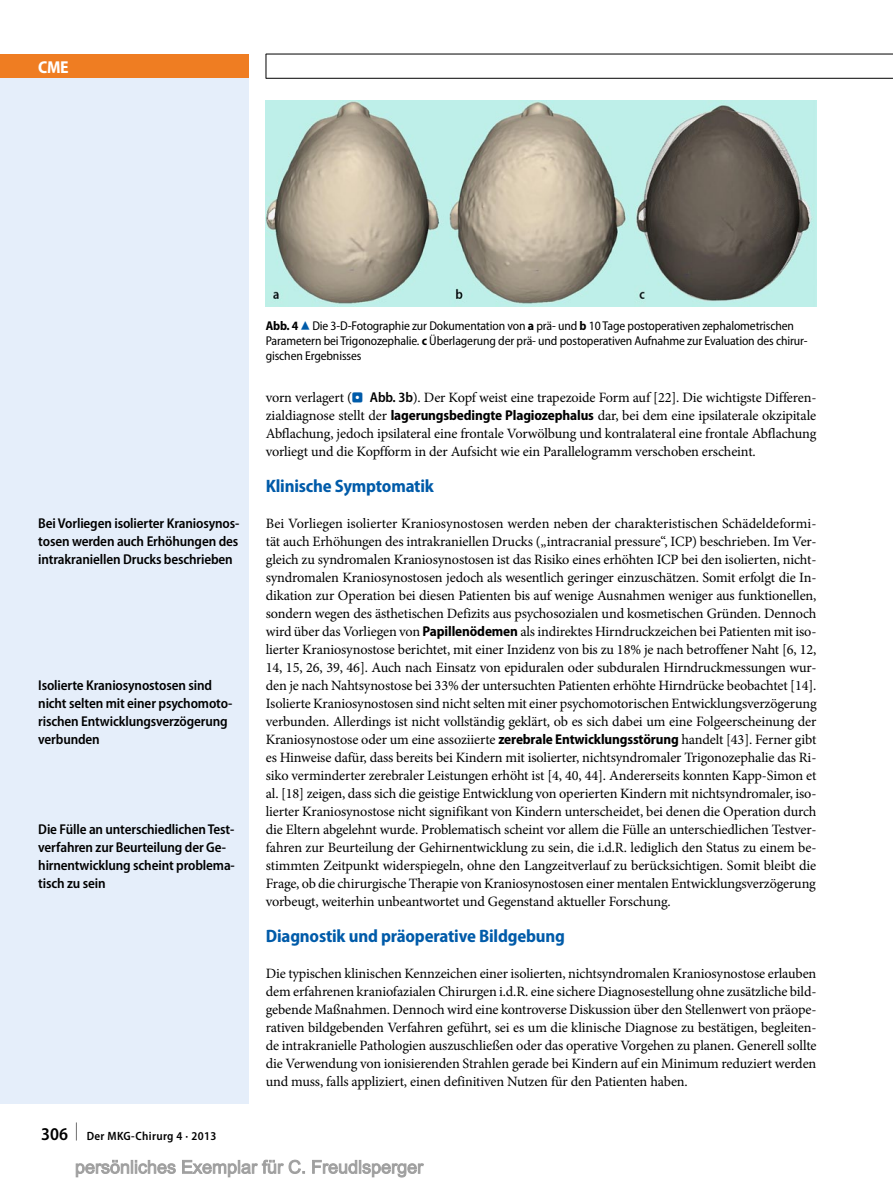
<style>
.page{position:relative;width:893px;height:1187px;background:#fff}
.page>*{position:absolute;margin:0;border:0;box-sizing:border-box;transform-origin:0 0}
.t1{font:700 semi-condensed 18px "Myriad Pro";letter-spacing:-.01em;color:#005ba9}
.t2{font:700 semi-condensed 17.25px "Myriad Pro";color:#fff}
.t3{font:14.25px/18px "Minion Pro";letter-spacing:-.01em;color:#000;text-align:justify}
.t4{font:600 semi-condensed 14.25px/18px "Myriad Pro";letter-spacing:-.01em;color:#000}
.t5{font:semi-condensed 12.75px/15px "Myriad Pro";letter-spacing:-.01em;color:#000}
.t6{font:600 semi-condensed 12px "Myriad Pro";letter-spacing:.03em;color:#000}
.s1{font-size:18px}
.s2{font-weight:700}
.s3{font-family:"S Buttons";font-stretch:normal;font-size:14.25px;color:#005ba9}
.s4{font-family:"S Buttons";font-size:13.5px;color:#005ba9}
.s5{font-family:"Myriad Pro";font-weight:600;font-stretch:semi-condensed}
.s6{font-family:"Myriad Pro";font-weight:700;font-stretch:semi-condensed}
</style>
<div class="page">
<div style="left:0;top:78px;width:249px;height:1025px;background:#e5eefa"></div>
<div style="left:0;top:54px;width:249px;height:24px;background:#ef7d22"></div>
<svg style="left:266px;top:55px;width:1px;height:23px"></svg>
<hr style="left:266px;top:54px;width:627px;height:1px;background:#000">
<hr style="left:266px;top:78px;width:627px;height:1px;background:#000">
<img style="left:266px;top:101px;width:551px;height:205px">
<svg style="left:75px;top:1159px;width:349px;height:18px"></svg>
<p class="t2" style="left:38px;top:57px;width:32px">CME</p>
<p class="t4" style="left:38px;top:514px;width:203px;text-align:justify">Bei Vorliegen isolierter Kraniosynos&shy;tosen werden auch Erhöhungen des intrakraniellen Drucks beschrieben</p>
<p class="t4" style="left:38px;top:676px;width:196px">Isolierte Kraniosynostosen sind nicht selten mit einer psychomoto&shy;rischen Entwicklungsverzögerung verbunden</p>
<p class="t4" style="left:38px;top:820px;width:198px">Die Fülle an unterschiedlichen Test&shy;verfahren zur Beurteilung der Ge&shy;hirnentwicklung scheint problema&shy;tisch zu sein</p>
<p class="t6" style="left:41px;top:1129px;width:177px"><span class="s1">306 </span><sup>|</sup> Der MKG-Chirurg 4 · 2013</p>
<p class="t5" style="left:266px;top:318px;width:543px"><span class="s2">Abb. 4</span><span class="s3">8</span>Die 3-D-Fotographie zur Dokumentation von <span class="s2">a</span> prä- und <span class="s2">b</span> 10 Tage postoperativen zephalometrischen<br>Parametern bei Trigonozephalie. <span class="s2">c</span> Überlagerung der prä- und postoperativen Aufnahme zur Evaluation des chirur&shy;gischen Ergebnisses</p>
<p class="t3" style="left:266px;top:388px;width:552px">vorn verlagert (<span class="s4">.</span> <span class="s5">Abb. 3b</span>). Der Kopf weist eine trapezoide Form auf [22]. Die wichtigste Differen&shy;zialdiagnose stellt der <span class="s6">lagerungsbedingte Plagiozephalus</span> dar, bei dem eine ipsilaterale okzipitale Abflachung, jedoch ipsilateral eine frontale Vorwölbung und kontralateral eine frontale Abflachung vorliegt und die Kopfform in der Aufsicht wie ein Parallelogramm verschoben erscheint.</p>
<p class="t1" style="left:266px;top:475px;width:170px">Klinische Symptomatik</p>
<p class="t3" style="left:266px;top:514px;width:552px">Bei Vorliegen isolierter Kraniosynostosen werden neben der charakteristischen Schädeldeformi&shy;tät auch Erhöhungen des intrakraniellen Drucks („intracranial pressure“, ICP) beschrieben. Im Ver&shy;gleich zu syndromalen Kraniosynostosen ist das Risiko eines erhöhten ICP bei den isolierten, nicht&shy;syndromalen Kraniosynostosen jedoch als wesentlich geringer einzuschätzen. Somit erfolgt die In&shy;dikation zur Operation bei diesen Patienten bis auf wenige Ausnahmen weniger aus funktionellen, sondern wegen des ästhetischen Defizits aus psychosozialen und kosmetischen Gründen. Dennoch wird über das Vorliegen von <span class="s6">Papillenödemen</span> als indirektes Hirndruckzeichen bei Patienten mit iso&shy;lierter Kraniosynostose berichtet, mit einer Inzidenz von bis zu 18% je nach betroffener Naht [6, 12, 14, 15, 26, 39, 46]. Auch nach Einsatz von epiduralen oder subduralen Hirndruckmessungen wur&shy;den je nach Nahtsynostose bei 33% der untersuchten Patienten erhöhte Hirndrücke beobachtet [14].<br>Isolierte Kraniosynostosen sind nicht selten mit einer psychomotorischen Entwicklungsverzögerung verbunden. Allerdings ist nicht vollständig geklärt, ob es sich dabei um eine Folgeerscheinung der Kraniosynostose oder um eine assoziierte <span class="s6">zerebrale Entwicklungsstörung</span> handelt [43]. Ferner gibt es Hinweise dafür, dass bereits bei Kindern mit isolierter, nichtsyndromaler Trigonozephalie das Ri&shy;siko verminderter zerebraler Leistungen erhöht ist [4, 40, 44]. Andererseits konnten Kapp-Simon et al. [18] zeigen, dass sich die geistige Entwicklung von operierten Kindern mit nichtsyndromaler, iso&shy;lierter Kraniosynostose nicht signifikant von Kindern unterscheidet, bei denen die Operation durch die Eltern abgelehnt wurde. Problematisch scheint vor allem die Fülle an unterschiedlichen Testver&shy;fahren zur Beurteilung der Gehirnentwicklung zu sein, die i.d.R. lediglich den Status zu einem be&shy;stimmten Zeitpunkt widerspiegeln, ohne den Langzeitverlauf zu berücksichtigen. Somit bleibt die Frage, ob die chirurgische Therapie von Kraniosynostosen einer mentalen Entwicklungsverzögerung vorbeugt, weiterhin unbeantwortet und Gegenstand aktueller Forschung.</p>
<p class="t1" style="left:266px;top:925px;width:301px">Diagnostik und präoperative Bildgebung</p>
<p class="t3" style="left:266px;top:964px;width:552px">Die typischen klinischen Kennzeichen einer isolierten, nichtsyndromalen Kraniosynostose erlauben dem erfahrenen kraniofazialen Chirurgen i.d.R. eine sichere Diagnosestellung ohne zusätzliche bild&shy;gebende Maßnahmen. Dennoch wird eine kontroverse Diskussion über den Stellenwert von präope&shy;rativen bildgebenden Verfahren geführt, sei es um die klinische Diagnose zu bestätigen, begleiten&shy;de intrakranielle Pathologien auszuschließen oder das operative Vorgehen zu planen. Generell sollte die Verwendung von ionisierenden Strahlen gerade bei Kindern auf ein Minimum reduziert werden und muss, falls appliziert, einen definitiven Nutzen für den Patienten haben.</p>
</div>
